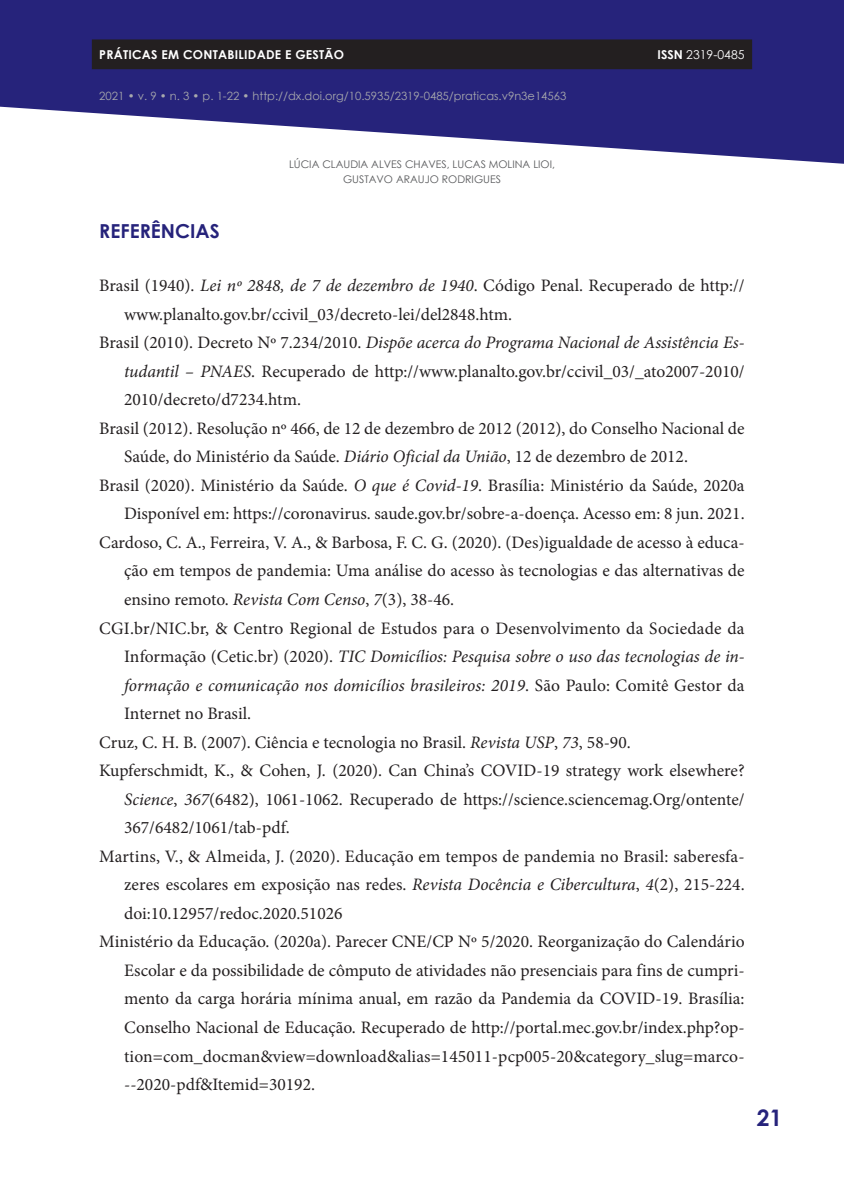
<style>
.page{position:relative;width:844px;height:1191px;background:#fff}
.page>*{position:absolute;margin:0;border:0;box-sizing:border-box;transform-origin:0 0}
.t1{font:700 22.75px "Century Gothic";color:#26237b}
.t2{font:700 19.25px "Century Gothic";color:#26237b}
.t3{font:17.5px "Minion Pro";color:#231f20}
.t4{font:italic 17.5px "Minion Pro";letter-spacing:-.005em;color:#231f20}
.t5{font:700 12.25px "Century Gothic";letter-spacing:.02em;color:#fff}
.t6{font:12.25px "Century Gothic";color:#fff}
.t7{font:11.38px "Century Gothic";color:#a8a9ad}
.t8{font:10.5px/15.8px "Century Gothic";color:#57585a;text-align:center}
.s1{font-weight:700}
.s2{font-style:italic}
.s3{font-style:normal}
</style>
<div class="page">
<svg style="left:1px;top:0;width:842px;height:164px;fill:#26237b"></svg>
<svg style="left:0;top:0;width:1px;height:107px"></svg>
<div style="left:92px;top:39px;width:660px;height:30px;background:#231f20"></div>
<p class="t5" style="left:99px;top:45px;width:246px">PRÁTICAS EM CONTABILIDADE E GESTÃO</p>
<p class="t6" style="left:657px;top:46px;width:88px"><span class="s1">ISSN</span> 2319-0485</p>
<p class="t7" style="left:99px;top:88px;width:468px">2021 • v. 9 • n. 3 • p. 1-22 • http://dx.doi.org/10.5935/2319-0485/praticas.v9n3e14563</p>
<p class="t2" style="left:99px;top:216px;width:122px">REFERÊNCIAS</p>
<p class="t8" style="left:289px;top:156px;width:267px">LÚCIA CLAUDIA ALVES CHAVES, LUCAS MOLINA LIOI,<br>GUSTAVO ARAUJO RODRIGUES</p>
<p class="t3" style="left:99px;top:274px;width:646px">Brasil (1940). <span class="s2">Lei nº 2848, de 7 de dezembro de 1940</span>. Código Penal. Recuperado de http://</p>
<p class="t3" style="left:124px;top:302px;width:389px">www.planalto.gov.br/ccivil_03/decreto-lei/del2848.htm.</p>
<p class="t4" style="left:99px;top:331px;width:646px"><span class="s3">Brasil (2010). Decreto Nº 7.234/2010.</span> Dispõe acerca do Programa Nacional de Assistência Es-</p>
<p class="t3" style="left:124px;top:359px;width:622px"><span class="s2">tudantil – PNAES</span>. Recuperado de http://www.planalto.gov.br/ccivil_03/_ato2007-2010/</p>
<p class="t3" style="left:124px;top:388px;width:178px">2010/decreto/d7234.htm.</p>
<p class="t3" style="left:99px;top:416px;width:646px">Brasil (2012). Resolução nº 466, de 12 de dezembro de 2012 (2012), do Conselho Nacional de</p>
<p class="t3" style="left:124px;top:445px;width:565px">Saúde, do Ministério da Saúde. <span class="s2">Diário Oficial da União</span>, 12 de dezembro de 2012.</p>
<p class="t3" style="left:99px;top:473px;width:646px">Brasil (2020). Ministério da Saúde. <span class="s2">O que é Covid-19</span>. Brasília: Ministério da Saúde, 2020a</p>
<p class="t3" style="left:124px;top:502px;width:622px">Disponível em: https://coronavirus. saude.gov.br/sobre-a-doença. Acesso em: 8 jun. 2021.</p>
<p class="t3" style="left:99px;top:530px;width:646px">Cardoso, C. A., Ferreira, V. A., &amp; Barbosa, F. C. G. (2020). (Des)igualdade de acesso à educa-</p>
<p class="t3" style="left:124px;top:559px;width:622px">ção em tempos de pandemia: Uma análise do acesso às tecnologias e das alternativas de</p>
<p class="t3" style="left:124px;top:587px;width:331px">ensino remoto. <span class="s2">Revista Com Censo</span>, <span class="s2">7</span>(3), 38-46.</p>
<p class="t3" style="left:99px;top:616px;width:646px">CGI.br/NIC.br, &amp; Centro Regional de Estudos para o Desenvolvimento da Sociedade da</p>
<p class="t4" style="left:124px;top:644px;width:622px"><span class="s3">Informação (Cetic.br) (2020).</span> TIC Domicílios: Pesquisa sobre o uso das tecnologias de in-</p>
<p class="t4" style="left:124px;top:673px;width:622px">formação e comunicação nos domicílios brasileiros: 2019<span class="s3">. São Paulo: Comitê Gestor da</span></p>
<p class="t3" style="left:124px;top:702px;width:128px">Internet no Brasil.</p>
<p class="t3" style="left:99px;top:730px;width:533px">Cruz, C. H. B. (2007). Ciência e tecnologia no Brasil. <span class="s2">Revista USP</span>, <span class="s2">73</span>, 58-90.</p>
<p class="t3" style="left:99px;top:759px;width:646px">Kupferschmidt, K., &amp; Cohen, J. (2020). Can China’s COVID-19 strategy work elsewhere?</p>
<p class="t3" style="left:124px;top:787px;width:622px"><span class="s2">Science</span>, <span class="s2">367</span>(6482), 1061-1062. Recuperado de https://science.sciencemag.Org/ontente/</p>
<p class="t3" style="left:124px;top:816px;width:167px">367/6482/1061/tab-pdf.</p>
<p class="t3" style="left:99px;top:844px;width:646px">Martins, V., &amp; Almeida, J. (2020). Educação em tempos de pandemia no Brasil: saberesfa-</p>
<p class="t3" style="left:124px;top:873px;width:622px">zeres escolares em exposição nas redes. <span class="s2">Revista Docência e Cibercultura</span>, <span class="s2">4</span>(2), 215-224.</p>
<p class="t3" style="left:124px;top:901px;width:220px">doi:10.12957/redoc.2020.51026</p>
<p class="t3" style="left:99px;top:930px;width:646px">Ministério da Educação. (2020a). Parecer CNE/CP Nº 5/2020. Reorganização do Calendário</p>
<p class="t3" style="left:124px;top:958px;width:622px">Escolar e da possibilidade de cômputo de atividades não presenciais para fins de cumpri-</p>
<p class="t3" style="left:124px;top:987px;width:622px">mento da carga horária mínima anual, em razão da Pandemia da COVID-19. Brasília:</p>
<p class="t3" style="left:124px;top:1015px;width:622px">Conselho Nacional de Educação. Recuperado de http://portal.mec.gov.br/index.php?op-</p>
<p class="t3" style="left:124px;top:1044px;width:621px">tion=com_docman&amp;view=download&amp;alias=145011-pcp005-20&amp;category_slug=marco-</p>
<p class="t3" style="left:124px;top:1073px;width:192px">--2020-pdf&amp;Itemid=30192.</p>
<h1 class="t1" style="left:756px;top:1100px;width:27px">21</h1>
</div>
